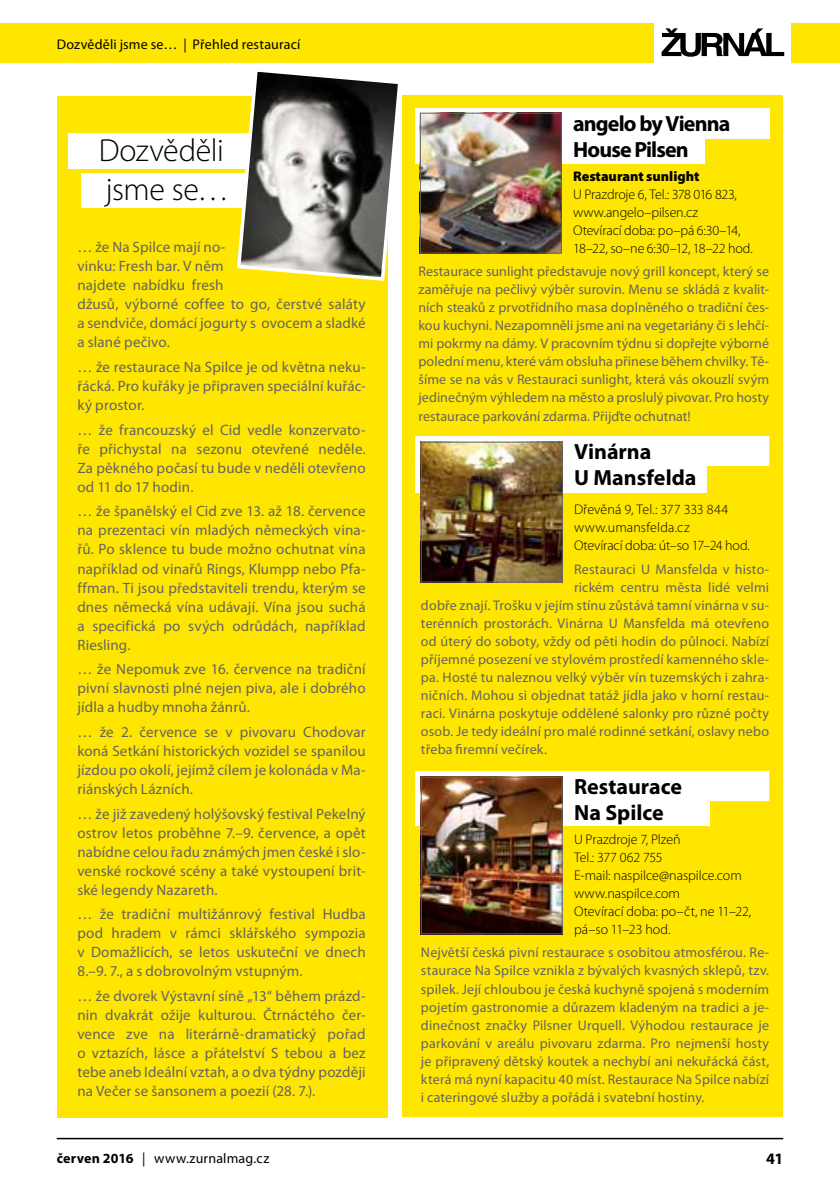
<style>
.page{position:relative;width:840px;height:1191px;background:#fff}
.page>*{position:absolute;margin:0;border:0;box-sizing:border-box;transform-origin:0 0}
.t1{font:300 32px/38.4px "Myriad Pro";letter-spacing:-.015em;color:#000}
.t2{font:700 22px/26.4px "Myriad Pro";letter-spacing:-.005em;color:#000}
.t3{font:700 22px/26.4px "Myriad Pro";letter-spacing:-.04em;color:#000}
.t4{font:700 16px "Myriad Pro";color:#000}
.t5{font:15px/19px "Myriad Pro";letter-spacing:.01em;color:#646363;text-align:justify}
.t6{font:14px/18px "Myriad Pro";letter-spacing:.01em;color:#646363;text-align:justify}
.t7{font:300 14px/18px "Myriad Pro";letter-spacing:-.005em;color:#000}
.t8{font:14px "Myriad Pro";letter-spacing:.015em;color:#000}
.t9{font:900 14px "Myriad Pro";color:#000}
.s1{font-weight:700}
</style>
<div class="page">
<div style="left:0;top:23px;width:653px;height:39px;background:#ffe600"></div>
<div style="left:790px;top:23px;width:49px;height:39px;background:#ffe600"></div>
<svg style="left:661px;top:28px;width:122px;height:29px"></svg>
<hr style="left:57px;top:1137px;width:725px;height:2px;background:#000">
<div style="left:57px;top:96px;width:330px;height:1021px;background:#ffe600"></div>
<div style="left:68px;top:133px;width:217px;height:35px;background:#fff"></div>
<div style="left:81px;top:173px;width:191px;height:34px;background:#fff"></div>
<svg style="left:235px;top:71px;width:168px;height:212px"></svg>
<div style="left:402px;top:96px;width:380px;height:1021px;background:#ffe600"></div>
<div style="left:414px;top:794px;width:294px;height:31px;background:#fff"></div>
<div style="left:414px;top:108px;width:354px;height:31px;background:#fff"></div>
<div style="left:414px;top:133px;width:290px;height:31px;background:#fff"></div>
<img style="left:421px;top:115px;width:138px;height:136px">
<div style="left:419px;top:113px;width:142px;height:140px;border:1px solid #646363"></div>
<div style="left:414px;top:462px;width:292px;height:30px;background:#fff"></div>
<div style="left:415px;top:436px;width:353px;height:30px;background:#fff"></div>
<img style="left:422px;top:443px;width:138px;height:137px">
<div style="left:420px;top:441px;width:142px;height:141px;border:1px solid #646363"></div>
<div style="left:415px;top:771px;width:353px;height:30px;background:#fff"></div>
<img style="left:422px;top:778px;width:138px;height:154px">
<div style="left:420px;top:776px;width:142px;height:158px;border:1px solid #646363"></div>
<p class="t8" style="left:57px;top:35px;width:245px">Dozvěděli jsme se… | Přehled restaurací</p>
<h1 class="t1" style="left:99px;top:131px;width:132px">Dozvěděli jsme se…</h1>
<p class="t5" style="left:77px;top:237px;width:290px;text-align:left">… že Na Spilce mají no-<br>vinku: Fresh bar. V něm<br>najdete nabídku fresh<br>džusů, výborné coffee to go, čerstvé saláty a sendviče, domácí jogurty s ovocem a sladké a slané pečivo.</p>
<p class="t5" style="left:77px;top:357px;width:289px">… že restaurace Na Spilce je od května neku&shy;řácká. Pro kuřáky je připraven speciální kuřác&shy;ký prostor.</p>
<p class="t5" style="left:77px;top:420px;width:290px">… že francouzský el Cid vedle konzervato&shy;ře přichystal na sezonu otevřené neděle.<br>Za pěkného počasí tu bude v neděli otevřeno od 11 do 17 hodin.</p>
<p class="t5" style="left:77px;top:502px;width:289px">… že španělský el Cid zve 13. až 18. července na prezentaci vín mladých německých vina&shy;řů. Po sklence tu bude možno ochutnat vína například od vinařů Rings, Klumpp nebo Pfa&shy;ffman. Ti jsou představiteli trendu, kterým se dnes německá vína udávají. Vína jsou suchá a specifická po svých odrůdách, například Riesling.</p>
<p class="t5" style="left:77px;top:659px;width:290px">… že Nepomuk zve 16. července na tradiční pivní slavnosti plné nejen piva, ale i dobrého jídla a hudby mnoha žánrů.</p>
<p class="t5" style="left:77px;top:722px;width:290px">… že 2. července se v pivovaru Chodovar koná Setkání historických vozidel se spanilou jízdou po okolí, jejímž cílem je kolonáda v Ma&shy;riánských Lázních.</p>
<p class="t5" style="left:77px;top:804px;width:289px">… že již zavedený holýšovský festival Pekelný ostrov letos proběhne 7.–9. července, a opět nabídne celou řadu známých jmen české i slo&shy;venské rockové scény a také vystoupení brit&shy;ské legendy Nazareth.</p>
<p class="t5" style="left:77px;top:904px;width:290px">… že tradiční multižánrový festival Hudba pod hradem v rámci sklářského sympozia v Domažlicích, se letos uskuteční ve dnech 8.–9. 7., a s dobrovolným vstupným.</p>
<p class="t5" style="left:77px;top:986px;width:290px">… že dvorek Výstavní síně „13“ během prázd&shy;nin dvakrát ožije kulturou. Čtrnáctého čer&shy;vence zve na literárně-dramatický pořad o vztazích, lásce a přátelství S tebou a bez tebe aneb Ideální vztah, a o dva týdny později na Večer se šansonem a poezií (28. 7.).</p>
<h2 class="t3" style="left:573px;top:109px;width:159px">angelo by Vienna<br>House Pilsen</h2>
<p class="t9" style="left:573px;top:167px;width:128px">Restaurant sunlight</p>
<p class="t7" style="left:573px;top:185px;width:181px">U Prazdroje 6, Tel.: 378 016 823, www.angelo–pilsen.cz<br>Otevírací doba: po–pá 6:30–14,<br>18–22, so–ne 6:30–12, 18–22 hod.</p>
<p class="t6" style="left:418px;top:262px;width:352px">Restaurace sunlight představuje nový grill koncept, který se zaměřuje na pečlivý výběr surovin. Menu se skládá z kvalit&shy;ních steaků z prvotřídního masa doplněného o tradiční čes&shy;kou kuchyni. Nezapomněli jsme ani na vegetariány či s lehčí&shy;mi pokrmy na dámy. V pracovním týdnu si dopřejte výborné polední menu, které vám obsluha přinese během chvilky. Tě&shy;šíme se na vás v Restauraci sunlight, která vás okouzlí svým jedinečným výhledem na město a proslulý pivovar. Pro hosty restaurace parkování zdarma. Přijďte ochutnat!</p>
<h2 class="t2" style="left:573px;top:437px;width:124px">Vinárna<br>U Mansfelda</h2>
<p class="t7" style="left:573px;top:500px;width:177px">Dřevěná 9, Tel.: 377 333 844 www.umansfelda.cz<br>Otevírací doba: út–so 17–24 hod.</p>
<p class="t6" style="left:573px;top:560px;width:196px">Restauraci U Mansfelda v histo-</p>
<p class="t6" style="left:573px;top:578px;width:196px">rickém centru města lidé velmi</p>
<p class="t6" style="left:421px;top:596px;width:349px">dobře znají. Trošku v jejím stínu zůstává tamní vinárna v su-</p>
<p class="t6" style="left:421px;top:614px;width:349px">terénních prostorách. Vinárna U Mansfelda má otevřeno</p>
<p class="t6" style="left:421px;top:632px;width:349px">od úterý do soboty, vždy od pěti hodin do půlnoci. Nabízí</p>
<p class="t6" style="left:421px;top:650px;width:349px">příjemné posezení ve stylovém prostředí kamenného skle-</p>
<p class="t6" style="left:421px;top:668px;width:349px">pa. Hosté tu naleznou velký výběr vín tuzemských i zahra-</p>
<p class="t6" style="left:421px;top:686px;width:349px">ničních. Mohou si objednat tatáž jídla jako v horní restau-</p>
<p class="t6" style="left:421px;top:704px;width:349px">raci. Vinárna poskytuje oddělené salonky pro různé počty</p>
<p class="t6" style="left:421px;top:722px;width:349px">osob. Je tedy ideální pro malé rodinné setkání, oslavy nebo</p>
<p class="t6" style="left:421px;top:740px;width:127px">třeba firemní večírek.</p>
<h2 class="t2" style="left:573px;top:772px;width:110px">Restaurace<br>Na Spilce</h2>
<p class="t7" style="left:573px;top:830px;width:179px">U Prazdroje 7, Plzeň<br>Tel.: 377 062 755<br>E-mail: naspilce@naspilce.com www.naspilce.com<br>Otevírací doba: po–čt, ne 11–22, pá–so 11–23 hod.</p>
<p class="t6" style="left:420px;top:943px;width:349px">Největší česká pivní restaurace s osobitou atmosférou. Re&shy;staurace Na Spilce vznikla z bývalých kvasných sklepů, tzv. spilek. Její chloubou je česká kuchyně spojená s moderním pojetím gastronomie a důrazem kladeným na tradici a je&shy;dinečnost značky Pilsner Urquell. Výhodou restaurace je parkování v areálu pivovaru zdarma. Pro nejmenší hosty je připravený dětský koutek a nechybí ani nekuřácká část, která má nyní kapacitu 40 míst. Restaurace Na Spilce nabízí i cateringové služby a pořádá i svatební hostiny.</p>
<p class="t8" style="left:57px;top:1149px;width:214px"><span class="s1">červen 2016</span> | www.zurnalmag.cz</p>
<p class="t4" style="left:765px;top:1148px;width:19px">41</p>
</div>
